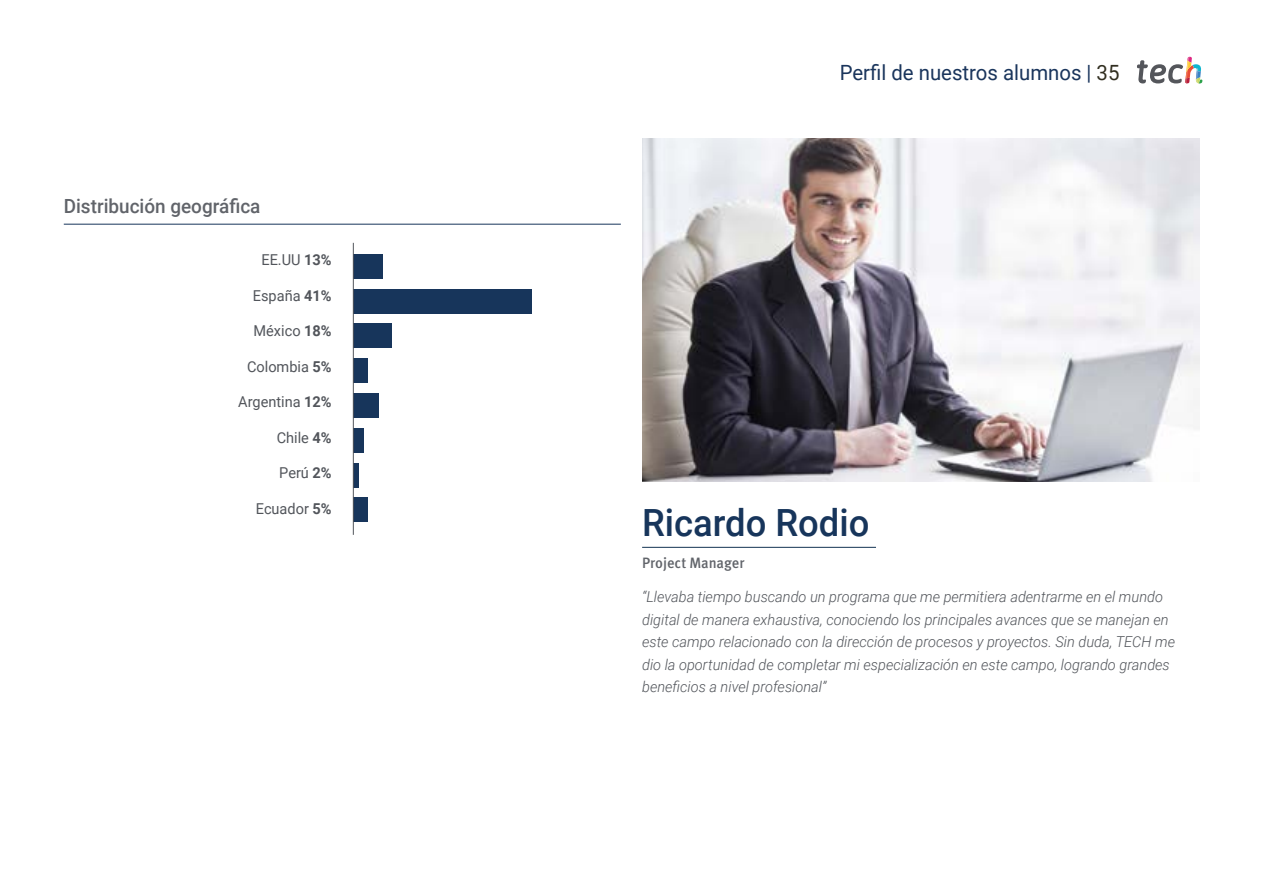
<style>
.page{position:relative;width:1263px;height:893px;background:#fff}
.page>*{position:absolute;margin:0;border:0;box-sizing:border-box;transform-origin:0 0}
.t1{font:500 37.5px "Roboto";color:#17355b}
.t2{font:21px "Roboto";color:#1a355c}
.t3{font:500 19.5px "Roboto";color:#61646a}
.t4{font:italic 300 15px/22.5px "Roboto";color:#52555b}
.t5{font:15px "Roboto";color:#52555b}
.t6{font:500 15px "Meta Pro";color:#61646a;scale:.96 1}
.s1{font-weight:700}
.s2{color:#312e20}
</style>
<div class="page">
<img style="left:642px;top:138px;width:557px;height:343px">
<svg style="left:1137px;top:57px;width:65px;height:27px"></svg>
<hr style="left:642px;top:547px;width:234px;height:1px;background:#123352">
<hr style="left:64px;top:224px;width:557px;height:1px;background:#17355b">
<div style="left:353px;top:254px;width:30px;height:25px;background:#17355b"></div>
<div style="left:353px;top:428px;width:11px;height:25px;background:#17355b"></div>
<div style="left:353px;top:289px;width:179px;height:24px;background:#17355b"></div>
<div style="left:353px;top:463px;width:6px;height:24px;background:#17355b"></div>
<div style="left:353px;top:323px;width:39px;height:25px;background:#17355b"></div>
<div style="left:353px;top:358px;width:15px;height:25px;background:#17355b"></div>
<div style="left:353px;top:498px;width:15px;height:24px;background:#17355b"></div>
<div style="left:353px;top:393px;width:26px;height:25px;background:#17355b"></div>
<hr style="left:353px;top:243px;width:1px;height:292px;background:#52555b">
<h3 class="t3" style="left:64px;top:193px;width:198px">Distribución geográfica</h3>
<p class="t5" style="left:261px;top:249px;width:72px">EE.UU <span class="s1">13%</span></p>
<p class="t5" style="left:253px;top:285px;width:80px">España <span class="s1">41%</span></p>
<p class="t5" style="left:254px;top:320px;width:80px">México <span class="s1">18%</span></p>
<p class="t5" style="left:247px;top:356px;width:86px">Colombia <span class="s1">5%</span></p>
<p class="t5" style="left:238px;top:391px;width:95px">Argentina <span class="s1">12%</span></p>
<p class="t5" style="left:277px;top:427px;width:56px">Chile <span class="s1">4%</span></p>
<p class="t5" style="left:279px;top:462px;width:54px">Perú <span class="s1">2%</span></p>
<p class="t5" style="left:256px;top:498px;width:77px">Ecuador <span class="s1">5%</span></p>
<h2 class="t2" style="left:840px;top:57px;width:281px">Perfil de nuestros alumnos | <span class="s2">35</span></h2>
<h1 class="t1" style="left:642px;top:496px;width:229px">Ricardo Rodio</h1>
<p class="t6" style="left:642px;top:553px;width:108px">Project Manager</p>
<p class="t4" style="left:642px;top:585px;width:534px">“Llevaba tiempo buscando un programa que me permitiera adentrarme en el mundo digital de manera exhaustiva, conociendo los principales avances que se manejan en este campo relacionado con la dirección de procesos y proyectos. Sin duda, TECH me dio la oportunidad de completar mi especialización en este campo, logrando grandes beneficios a nivel profesional”</p>
</div>
